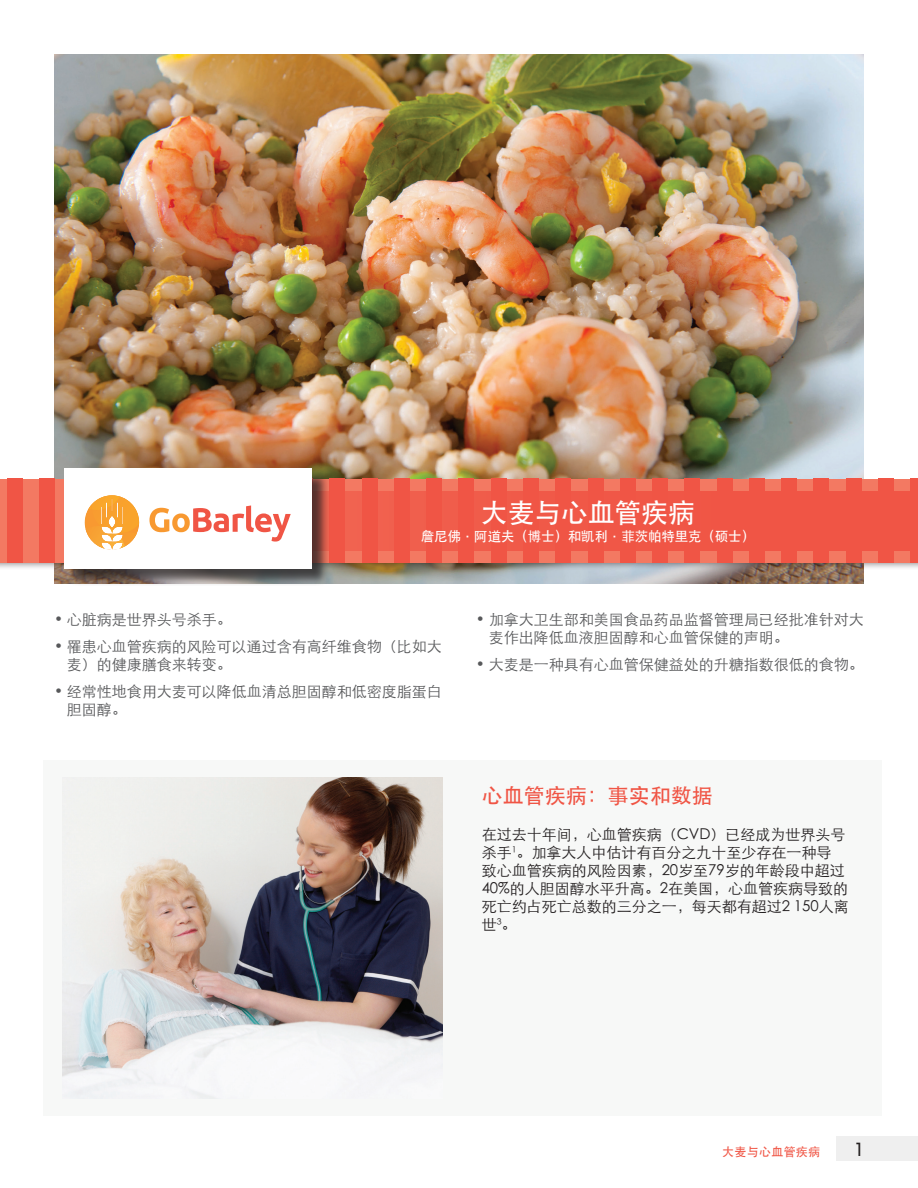
<style>
.page{position:relative;width:918px;height:1188px;background:#fff}
.page>*{position:absolute;margin:0;border:0;box-sizing:border-box;transform-origin:0 0}
.t1{font:27px "Adobe Heiti Std";letter-spacing:-.01em;color:#fff}
.t2{font:500 21px "ST Heiti SC";color:#f05545}
.t3{font:500 condensed 18px "ITC Avant Garde Std";color:#231f20}
.t4{font:300 15px/18px "ST Heiti SC";color:#57585a}
.t5{font:300 15px/18px "ST Heiti SC";color:#231f20}
.t6{font:500 13.5px "ST Heiti SC";letter-spacing:-.01em;color:#fff}
.t7{font:500 12px "ST Heiti SC";letter-spacing:.025em;color:#f05545}
</style>
<div class="page">
<div style="left:836px;top:1136px;width:82px;height:25px;background:#efefef"></div>
<div style="left:43px;top:760px;width:838px;height:356px;background:#f7f8f7"></div>
<img style="left:54px;top:54px;width:810px;height:529px">
<div style="left:0;top:481px;width:918px;height:89px;background:#231f20;opacity:.75"></div>
<svg style="left:0;top:479px;width:918px;height:83px;background:#f16754"></svg>
<div style="left:125px;top:491px;width:793px;height:60px;background:#f05545"></div>
<div style="left:66px;top:470px;width:264px;height:117px;background:#231f20;opacity:.75"></div>
<div style="left:65px;top:469px;width:247px;height:100px;background:#fff"></div>
<svg style="left:85px;top:496px;width:54px;height:54px"></svg>
<img style="left:92px;top:495px;width:28px;height:15px">
<svg style="left:149px;top:505px;width:142px;height:37px"></svg>
<img style="left:62px;top:778px;width:380px;height:317px">
<p class="t1" style="left:481px;top:497px;width:216px">大麦与心血管疾病</p>
<p class="t6" style="left:421px;top:529px;width:336px">詹尼佛·阿道夫（博士）和凯利·菲茨帕特里克（硕士）</p>
<p class="t4" style="left:54px;top:609px;width:179px">• 心脏病是世界头号杀手。</p>
<p class="t4" style="left:67px;top:636px;width:377px;text-indent:-13px">• 罹患心血管疾病的风险可以通过含有高纤维食物（比如大麦）的健康膳食来转变。</p>
<p class="t4" style="left:67px;top:681px;width:377px;text-indent:-13px">• 经常性地食用大麦可以降低血清总胆固醇和低密度脂蛋白胆固醇。</p>
<p class="t4" style="left:489px;top:609px;width:377px;text-indent:-13px">• 加拿大卫生部和美国食品药品监督管理局已经批准针对大麦作出降低血液胆固醇和心血管保健的声明。</p>
<p class="t4" style="left:476px;top:654px;width:389px">• 大麦是一种具有心血管保健益处的升糖指数很低的食物。</p>
<p class="t2" style="left:482px;top:784px;width:232px">心血管疾病：事实和数据</p>
<p class="t5" style="left:482px;top:824px;width:368px">在过去十年间，心血管疾病（CVD）已经成为世界头号杀手<sup>1</sup>。加拿大人中估计有百分之九十至少存在一种导致心血管疾病的风险因素，20岁至79岁的年龄段中超过<br>40%的人胆固醇水平升高。2在美国，心血管疾病导致的死亡约占死亡总数的三分之一，每天都有超过2 150人离世<sup>3</sup>。</p>
<p class="t7" style="left:722px;top:1145px;width:100px">大麦与心血管疾病</p>
<p class="t3" style="left:854px;top:1138px;width:11px">1</p>
</div>
